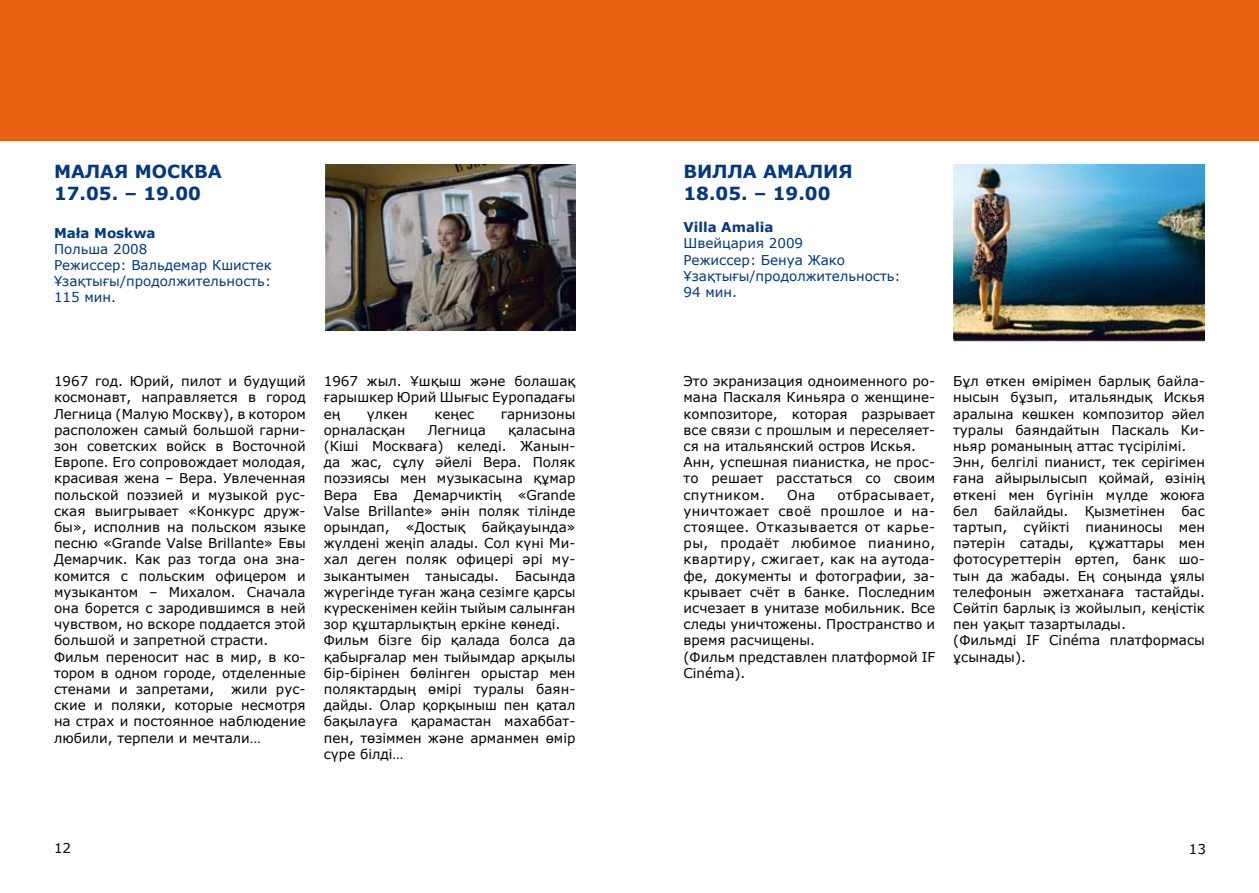
<style>
.page{position:relative;width:1259px;height:893px;background:#fff}
.page>*{position:absolute;margin:0;border:0;box-sizing:border-box;transform-origin:0 0}
.t1{font:700 18px/21.6px "Verdana";color:#003882}
.t2{font:13.5px/16.2px "Verdana";color:#000}
.t3{font:13.5px/16.2px "Verdana";color:#003882}
.t4{font:700 13.5px "Verdana";color:#003882}
</style>
<div class="page">
<div style="left:629px;top:0;width:630px;height:140px;background:#e96013"></div>
<div style="left:0;top:0;width:629px;height:140px;background:#e96013"></div>
<img style="left:954px;top:338px;width:251px;height:4px">
<img style="left:325px;top:164px;width:250px;height:167px">
<img style="left:953px;top:164px;width:252px;height:174px">
<h1 class="t1" style="left:54px;top:160px;width:148px;text-indent:81px">МОСКВА<br>17.05. – 19.00</h1>
<p class="t4" style="left:54px;top:223px;width:103px">Mała Moskwa</p>
<p class="t3" style="left:54px;top:241px;width:219px">Польша 2008<br>Режиссер: Вальдемар Кшистек<br>Ұзақтығы/продолжительность:<br>115 мин.</p>
<h1 class="t1" style="left:54px;top:160px;width:16px">МАЛАЯ</h1>
<p class="t2" style="left:54px;top:373px;width:253px">1967 год. Юрий, пилот и будущий космонавт, направляется в город<br>Легница (Малую Москву), в котором расположен самый большой гарни&shy;зон советских войск в Восточной<br>Европе. Его сопровождает молодая, красивая жена – Вера. Увлеченная польской поэзией и музыкой рус&shy;ская выигрывает «Конкурс друж&shy;бы», исполнив на польском языке песню «Grande Vаlse Brillante» Евы<br>Демарчик. Как раз тогда она зна&shy;комится с польским офицером и музыкантом – Михалом. Сначала она борется с зародившимся в ней чувством, но вскоре поддается этой большой и запретной страсти.<br>Фильм переносит нас в мир, в ко&shy;тором в одном городе, отделенные стенами и запретами, жили рус&shy;ские и поляки, которые несмотря на страх и постоянное наблюдение любили, терпели и мечтали…</p>
<p class="t2" style="left:324px;top:373px;width:253px;text-align:justify">1967 жыл. Ұшқыш және болашақ ғарышкер Юрий Шығыс Еуропадағы ең</p>
<p class="t2" style="left:367px;top:405px;width:43px">үлкен</p>
<p class="t2" style="left:434px;top:405px;width:41px">кеңес</p>
<p class="t2" style="left:501px;top:405px;width:76px">гарнизоны</p>
<p class="t2" style="left:324px;top:422px;width:83px">орналасқан</p>
<p class="t2" style="left:428px;top:422px;width:60px">Легница</p>
<p class="t2" style="left:324px;top:422px;width:253px;text-indent:184px">қаласына (Кіші Москваға) келеді. Жанын&shy;да жас, сұлу әйелі Вера. Поляк поэзиясы мен музыкасына құмар<br>Вера Ева Демарчиктiң «Grande<br>Vаlse Brillante» әнін поляк тілінде орындап, «Достық байқауында» жүлдені жеңіп алады. Сол күні Ми&shy;хал деген поляк офицері әрі му&shy;зыкантымен танысады. Басында жүрегінде туған жаңа сезімге қарсы күрескенімен кейін тыйым салынған зор құштарлықтың еркіне көнеді.<br>Фильм бізге бір қалада болса да қабырғалар мен тыйымдар арқылы бір-бірінен бөлінген орыстар мен поляктардың өмірі туралы баян&shy;дайды. Олар қорқыныш пен қатал бақылауға қарамастан махаббат&shy;пен, төзiммен және арманмен өмір сүре бiлді…</p>
<h1 class="t1" style="left:683px;top:160px;width:148px;text-indent:79px">АМАЛИЯ<br>18.05. – 19.00</h1>
<p class="t4" style="left:683px;top:218px;width:91px">Villa Amalia</p>
<p class="t3" style="left:683px;top:235px;width:219px">Швейцария 2009<br>Режиссер: Бенуа Жако<br>Ұзақтығы/продолжительность:<br>94 мин.</p>
<h1 class="t1" style="left:683px;top:160px;width:16px">ВИЛЛА</h1>
<p class="t2" style="left:683px;top:373px;width:253px">Это экранизация одноименного ро&shy;мана Паскаля Киньяра о женщине&shy;композиторе, которая разрывает все связи с прошлым и переселяет&shy;ся на итальянский остров Искья.<br>Анн, успешная пианистка, не прос&shy;то решает расстаться со своим спутником.</p>
<p class="t2" style="left:683px;top:486px;width:253px;text-indent:154px">отбрасывает, уничтожает своё прошлое и на&shy;стоящее. Отказывается от карье&shy;ры, продаёт любимое пианино, квартиру, сжигает, как на аутода&shy;фе, документы и фотографии, за&shy;крывает счёт в банке. Последним исчезает в унитазе мобильник. Все следы уничтожены. Пространство и время расчищены.<br>(Фильм представлен платформой IF<br>Cinéma).</p>
<p class="t2" style="left:787px;top:486px;width:30px">Она</p>
<p class="t2" style="left:953px;top:373px;width:253px">Бұл өткен өмірімен барлық байла&shy;нысын бұзып, итальяндық Искья аралына көшкен композитор әйел туралы баяндайтын Паскаль Ки&shy;ньяр романының аттас түсірілімі.<br>Энн, белгілі пианист, тек серігімен ғана айырылысып қоймай, өзінің өткені мен бүгінін мүлде жоюға бел байлайды. Қызметінен бас тартып, сүйікті пианиносы мен пәтерін сатады, құжаттары мен фотосуреттерін өртеп, банк шо&shy;тын да жабады. Ең соңында ұялы телефонын әжетханаға тастайды.<br>Сөйтіп барлық із жойылып, кеңістік пен уақыт тазартылады.<br>(Фильмді IF Cinéma платформасы ұсынады).</p>
<p class="t2" style="left:54px;top:839px;width:19px">12</p>
<p class="t2" style="left:1189px;top:840px;width:19px">13</p>
</div>
